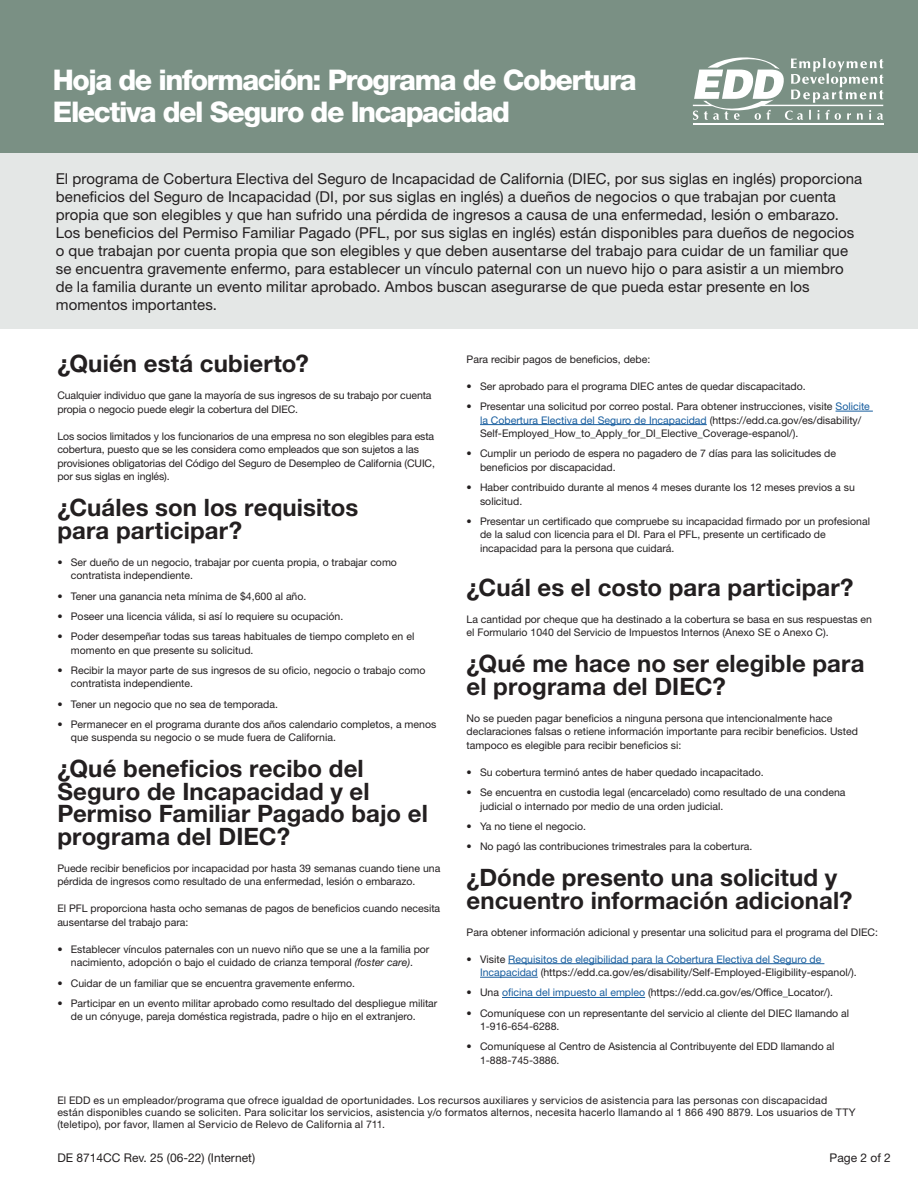
<style>
.page{position:relative;width:918px;height:1188px;background:#fff}
.page>*{position:absolute;margin:0;border:0;box-sizing:border-box;transform-origin:0 0}
.t1{font:800 28.5px/31.5px "Helvetica Neue LT Std";letter-spacing:-.05em;color:#fff}
.t2{font:700 24px/22.5px "Helvetica Neue LT Std";letter-spacing:.005em;color:#231f20}
.t3{font:15px/18px "Helvetica Neue LT Std";letter-spacing:.005em;color:#231f20}
.t4{font:12px "Helvetica Neue LT Std";color:#231f20}
.t5{font:10.5px/13.5px "Helvetica Neue LT Std";color:#231f20}
.t6{font:10.5px/12px "Helvetica Neue LT Std";letter-spacing:.02em;color:#231f20}
.s1{font-style:italic}
.s2{color:#175d9e}
</style>
<div class="page">
<hr style="left:836px;top:411px;width:37px;height:1px;background:#175d9e">
<hr style="left:480px;top:424px;width:227px;height:1px;background:#175d9e">
<hr style="left:508px;top:963px;width:316px;height:1px;background:#175d9e">
<hr style="left:480px;top:977px;width:58px;height:1px;background:#175d9e">
<hr style="left:502px;top:997px;width:143px;height:1px;background:#175d9e">
<div style="left:0;top:0;width:918px;height:153px;background:#7a9084"></div>
<div style="left:0;top:153px;width:918px;height:176px;background:#e4e7e6"></div>
<hr style="left:693px;top:123px;width:190px;height:1px;background:#fff">
<svg style="left:693px;top:57px;width:190px;height:63px"></svg>
<h1 class="t1" style="left:53px;top:64px;width:585px">Hoja de información: Programa de Cobertura<br>Electiva del Seguro de Incapacidad</h1>
<p class="t3" style="left:56px;top:169px;width:808px">El programa de Cobertura Electiva del Seguro de Incapacidad de California (DIEC, por sus siglas en inglés) proporciona beneficios del Seguro de Incapacidad (DI, por sus siglas en inglés) a dueños de negocios o que trabajan por cuenta propia que son elegibles y que han sufrido una pérdida de ingresos a causa de una enfermedad, lesión o embarazo.<br>Los beneficios del Permiso Familiar Pagado (PFL, por sus siglas en inglés) están disponibles para dueños de negocios o que trabajan por cuenta propia que son elegibles y que deben ausentarse del trabajo para cuidar de un familiar que se encuentra gravemente enfermo, para establecer un vínculo paternal con un nuevo hijo o para asistir a un miembro de la familia durante un evento militar aprobado. Ambos buscan asegurarse de que pueda estar presente en los momentos importantes.</p>
<h2 class="t2" style="left:57px;top:352px;width:253px">¿Quién está cubierto?</h2>
<p class="t5" style="left:57px;top:389px;width:376px">Cualquier individuo que gane la mayoría de sus ingresos de su trabajo por cuenta propia o negocio puede elegir la cobertura del DIEC.</p>
<p class="t5" style="left:57px;top:429px;width:379px">Los socios limitados y los funcionarios de una empresa no son elegibles para esta cobertura, puesto que se les considera como empleados que son sujetos a las provisiones obligatorias del Código del Seguro de Desempleo de California (CUIC, por sus siglas en inglés).</p>
<h2 class="t2" style="left:57px;top:496px;width:303px">¿Cuáles son los requisitos para participar?</h2>
<p class="t5" style="left:71px;top:555px;width:328px;text-indent:-14px">• Ser dueño de un negocio, trabajar por cuenta propia, o trabajar como contratista independiente.</p>
<p class="t5" style="left:57px;top:589px;width:251px">• Tener una ganancia neta mínima de $4,600 al año.</p>
<p class="t5" style="left:57px;top:609px;width:287px">• Poseer una licencia válida, si así lo requiere su ocupación.</p>
<p class="t5" style="left:71px;top:630px;width:345px;text-indent:-14px">• Poder desempeñar todas sus tareas habituales de tiempo completo en el momento en que presente su solicitud.</p>
<p class="t5" style="left:71px;top:663px;width:356px;text-indent:-14px">• Recibir la mayor parte de sus ingresos de su oficio, negocio o trabajo como contratista independiente.</p>
<p class="t5" style="left:57px;top:697px;width:222px">• Tener un negocio que no sea de temporada.</p>
<p class="t5" style="left:71px;top:717px;width:367px;text-indent:-14px">• Permanecer en el programa durante dos años calendario completos, a menos que suspenda su negocio o se mude fuera de California.</p>
<h2 class="t2" style="left:57px;top:757px;width:372px">¿Qué beneficios recibo del<br>Seguro de Incapacidad y el<br>Permiso Familiar Pagado bajo el programa del DIEC?</h2>
<p class="t5" style="left:57px;top:861px;width:384px">Puede recibir beneficios por incapacidad por hasta 39 semanas cuando tiene una pérdida de ingresos como resultado de una enfermedad, lesión o embarazo.</p>
<p class="t5" style="left:57px;top:902px;width:384px">El PFL proporciona hasta ocho semanas de pagos de beneficios cuando necesita ausentarse del trabajo para:</p>
<p class="t5" style="left:57px;top:942px;width:374px;text-align:center">• Establecer vínculos paternales con un nuevo niño que se une a la familia por nacimiento, adopción o bajo el cuidado de crianza temporal <span class="s1">(foster care)</span>.</p>
<p class="t5" style="left:57px;top:976px;width:299px">• Cuidar de un familiar que se encuentra gravemente enfermo.</p>
<p class="t5" style="left:71px;top:996px;width:368px;text-indent:-14px">• Participar en un evento militar aprobado como resultado del despliegue militar de un cónyuge, pareja doméstica registrada, padre o hijo en el extranjero.</p>
<p class="t5" style="left:467px;top:352px;width:185px">Para recibir pagos de beneficios, debe:</p>
<p class="t5" style="left:467px;top:379px;width:341px">• Ser aprobado para el programa DIEC antes de quedar discapacitado.</p>
<p class="t5" style="left:480px;top:399px;width:391px;text-indent:-14px">• Presentar una solicitud por correo postal. Para obtener instrucciones, visite <span class="s2">Solicite la Cobertura Electiva del Seguro de Incapacidad</span> (https://edd.ca.gov/es/disability/<br>Self-Employed_How_to_Apply_for_DI_Elective_Coverage-espanol/).</p>
<p class="t5" style="left:480px;top:447px;width:358px;text-indent:-14px">• Cumplir un periodo de espera no pagadero de 7 días para las solicitudes de beneficios por discapacidad.</p>
<p class="t5" style="left:480px;top:480px;width:376px;text-indent:-14px">• Haber contribuido durante al menos 4 meses durante los 12 meses previos a su solicitud.</p>
<p class="t5" style="left:480px;top:514px;width:391px;text-indent:-14px">• Presentar un certificado que compruebe su incapacidad firmado por un profesional de la salud con licencia para el DI. Para el PFL, presente un certificado de incapacidad para la persona que cuidará.</p>
<h2 class="t2" style="left:467px;top:576px;width:389px">¿Cuál es el costo para participar?</h2>
<p class="t5" style="left:467px;top:612px;width:407px">La cantidad por cheque que ha destinado a la cobertura se basa en sus respuestas en el Formulario 1040 del Servicio de Impuestos Internos (Anexo SE o Anexo C).</p>
<h2 class="t2" style="left:467px;top:652px;width:399px">¿Qué me hace no ser elegible para el programa del DIEC?</h2>
<p class="t5" style="left:467px;top:711px;width:393px">No se pueden pagar beneficios a ninguna persona que intencionalmente hace declaraciones falsas o retiene información importante para recibir beneficios. Usted tampoco es elegible para recibir beneficios si:</p>
<p class="t5" style="left:467px;top:765px;width:299px">• Su cobertura terminó antes de haber quedado incapacitado.</p>
<p class="t5" style="left:480px;top:786px;width:367px;text-indent:-14px">• Se encuentra en custodia legal (encarcelado) como resultado de una condena judicial o internado por medio de una orden judicial.</p>
<p class="t5" style="left:467px;top:819px;width:121px">• Ya no tiene el negocio.</p>
<p class="t5" style="left:467px;top:840px;width:287px">• No pagó las contribuciones trimestrales para la cobertura.</p>
<h2 class="t2" style="left:467px;top:866px;width:387px">¿Dónde presento una solicitud y encuentro información adicional?</h2>
<p class="t5" style="left:467px;top:925px;width:413px">Para obtener información adicional y presentar una solicitud para el programa del DIEC:</p>
<p class="t5" style="left:480px;top:952px;width:378px;text-indent:-14px">• Visite <span class="s2">Requisitos de elegibilidad para la Cobertura Electiva del Seguro de<br>Incapacidad</span> (https://edd.ca.gov/es/disability/Self-Employed-Eligibility-espanol/).</p>
<p class="t5" style="left:467px;top:986px;width:368px">• Una <span class="s2">oficina del impuesto al empleo</span> (https://edd.ca.gov/es/Office_Locator/).</p>
<p class="t5" style="left:480px;top:1006px;width:371px;text-indent:-14px">• Comuníquese con un representante del servicio al cliente del DIEC llamando al<br>1‑916‑654‑6288.</p>
<p class="t5" style="left:480px;top:1040px;width:356px;text-indent:-14px">• Comuníquese al Centro de Asistencia al Contribuyente del EDD llamando al<br>1‑888‑745‑3886.</p>
<p class="t6" style="left:57px;top:1094px;width:800px">El EDD es un empleador/programa que ofrece igualdad de oportunidades. Los recursos auxiliares y servicios de asistencia para las personas con discapacidad están disponibles cuando se soliciten. Para solicitar los servicios, asistencia y/o formatos alternos, necesita hacerlo llamando al 1 866 490 8879. Los usuarios de TTY (teletipo), por favor, llamen al Servicio de Relevo de California al 711.</p>
<p class="t4" style="left:57px;top:1150px;width:199px">DE 8714CC Rev. 25 (06-22) (Internet)</p>
<p class="t4" style="left:830px;top:1150px;width:63px">Page 2 of 2</p>
</div>
